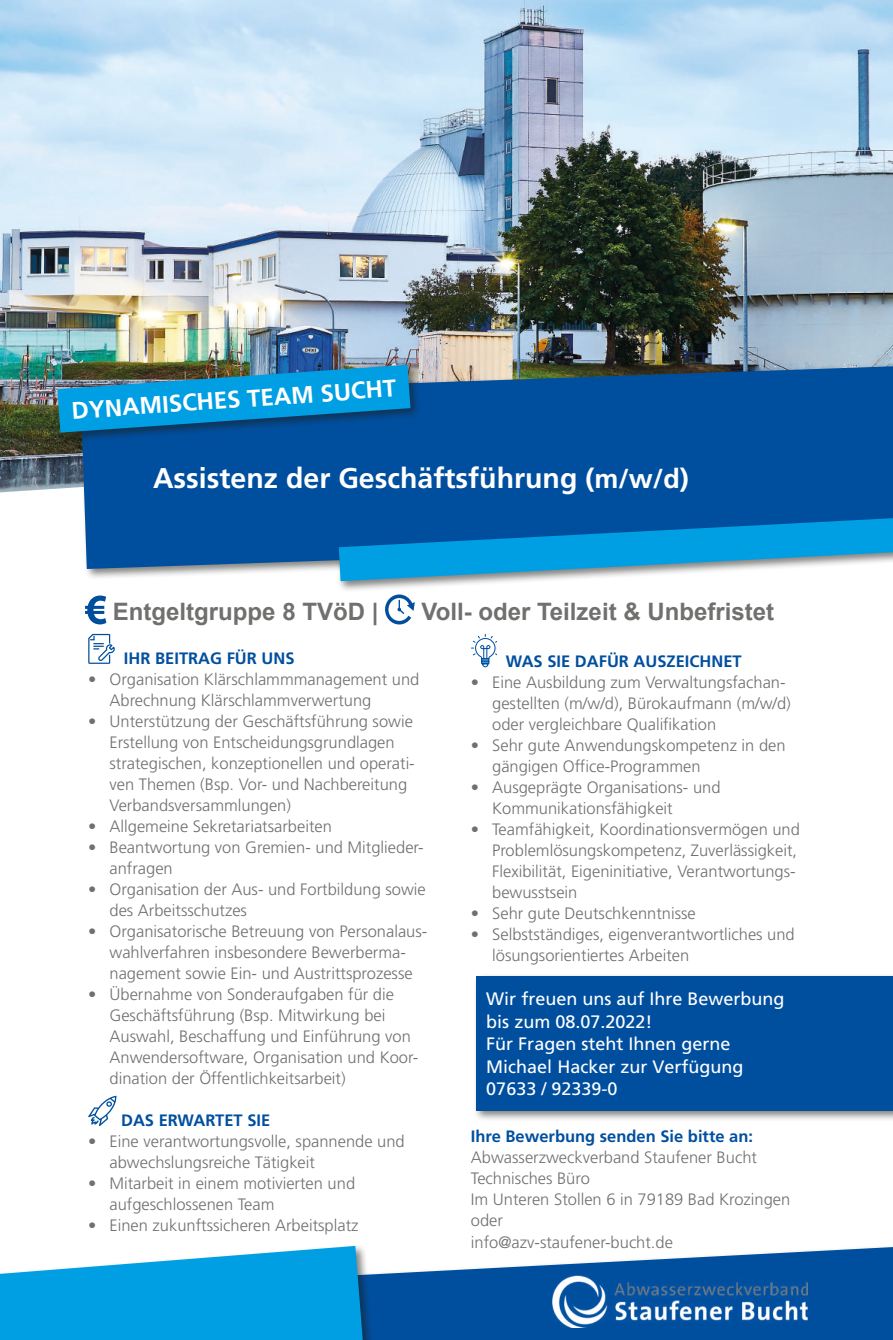
<style>
.page{position:relative;width:893px;height:1340px;background:#fff}
.page>*{position:absolute;margin:0;border:0;box-sizing:border-box;transform-origin:0 0}
.t1{font:700 28.5px "Frutiger LT Pro";color:#fff}
.t2{font:700 24px "Arial";color:#70706f}
.t3{font:700 24px "Frutiger LT Pro";color:#fff}
.t4{font:18px/22.5px "Frutiger LT Pro";color:#fff}
.t5{font:300 16.5px/21px "Frutiger LT Pro";color:#70706f}
.t6{font:700 16.5px "Frutiger LT Pro";color:#004f9f}
.s1{font-size:27px}
</style>
<div class="page">
<img style="left:0;top:0;width:893px;height:492px">
<div style="left:78px;top:363px;width:815px;height:217px;background:#1d1d1b;opacity:.55"></div>
<div style="left:81px;top:366px;width:812px;height:203px;background:#004f9f"></div>
<svg style="left:382px;top:1247px;width:511px;height:92px;fill:#004f9f"></svg>
<div style="left:336px;top:514px;width:557px;height:78px;background:#1d1d1b;opacity:.55"></div>
<svg style="left:339px;top:518px;width:554px;height:63px;background:#3199d0"></svg>
<div style="left:0;top:1243px;width:382px;height:96px;background:#1d1d1b;opacity:.55"></div>
<svg style="left:0;top:1245px;width:363px;height:94px"></svg>
<div style="left:55px;top:362px;width:366px;height:81px;background:#1d1d1b;opacity:.55"></div>
<img style="left:57px;top:365px;width:353px;height:67px">
<div style="left:474px;top:972px;width:419px;height:149px;background:#1d1d1b;opacity:.55"></div>
<div style="left:476px;top:975px;width:417px;height:135px;background:#004f9f"></div>
<svg style="left:88px;top:634px;width:27px;height:30px"></svg>
<svg style="left:88px;top:1095px;width:29px;height:31px"></svg>
<svg style="left:471px;top:634px;width:26px;height:33px"></svg>
<svg style="left:85px;top:595px;width:21px;height:29px"></svg>
<svg style="left:385px;top:594px;width:30px;height:30px"></svg>
<img style="left:553px;top:1274px;width:255px;height:53px">
<h2 class="t3" style="left:71px;top:396px;width:327px;rotate:-4deg">DYNAMISCHES TEAM SUCHT</h2>
<h1 class="t1" style="left:153px;top:461px;width:537px">Assistenz der Geschäftsführung <span class="s1">(m/w/d)</span></h1>
<h2 class="t2" style="left:113px;top:594px;width:267px">Entgeltgruppe 8 TVöD |</h2>
<h2 class="t2" style="left:421px;top:594px;width:354px">Voll- oder Teilzeit &amp; Unbefristet</h2>
<p class="t6" style="left:124px;top:648px;width:172px">IHR BEITRAG FÜR UNS</p>
<p class="t5" style="left:109px;top:668px;width:311px;text-indent:-21px">• Organisation Klärschlammmanagement und<br>Abrechnung Klärschlammverwertung</p>
<p class="t5" style="left:109px;top:710px;width:307px;text-indent:-21px">• Unterstützung der Geschäftsführung sowie Erstellung von Entscheidungsgrundlagen strategischen, konzeptionellen und operati&shy;ven Themen (Bsp. Vor- und Nachbereitung Verbandsversammlungen)</p>
<p class="t5" style="left:88px;top:815px;width:245px">• Allgemeine Sekretariatsarbeiten</p>
<p class="t5" style="left:109px;top:836px;width:316px;text-indent:-21px">• Beantwortung von Gremien- und Mitglieder&shy;anfragen</p>
<p class="t5" style="left:109px;top:878px;width:318px;text-indent:-21px">• Organisation der Aus- und Fortbildung sowie des Arbeitsschutzes</p>
<p class="t5" style="left:88px;top:920px;width:341px;text-align:center">• Organisatorische Betreuung von Personalaus&shy;wahlverfahren insbesondere Bewerberma&shy;nagement sowie Ein- und Austrittsprozesse</p>
<p class="t5" style="left:109px;top:983px;width:310px;text-indent:-21px">• Übernahme von Sonderaufgaben für die Geschäftsführung (Bsp. Mitwirkung bei Auswahl, Beschaffung und Einführung von Anwendersoftware, Organisation und Koor&shy;dination der Öffentlichkeitsarbeit)</p>
<p class="t6" style="left:121px;top:1110px;width:151px">DAS ERWARTET SIE</p>
<p class="t5" style="left:109px;top:1130px;width:297px;text-indent:-21px">• Eine verantwortungsvolle, spannende und abwechslungsreiche Tätigkeit</p>
<p class="t5" style="left:109px;top:1172px;width:247px;text-indent:-21px">• Mitarbeit in einem motivierten und aufgeschlossenen Team</p>
<p class="t5" style="left:88px;top:1214px;width:272px">• Einen zukunftssicheren Arbeitsplatz</p>
<p class="t6" style="left:506px;top:652px;width:237px">WAS SIE DAFÜR AUSZEICHNET</p>
<p class="t5" style="left:492px;top:672px;width:300px;text-indent:-21px">• Eine Ausbildung zum Verwaltungsfachan&shy;gestellten (m/w/d), Bürokaufmann (m/w/d) oder vergleichbare Qualifikation</p>
<p class="t5" style="left:492px;top:735px;width:295px;text-indent:-21px">• Sehr gute Anwendungskompetenz in den gängigen Office-Programmen</p>
<p class="t5" style="left:492px;top:777px;width:230px;text-indent:-21px">• Ausgeprägte Organisations- und<br>Kommunikationsfähigkeit</p>
<p class="t5" style="left:492px;top:819px;width:309px;text-indent:-21px">• Teamfähigkeit, Koordinationsvermögen und Problemlösungskompetenz, Zuverlässigkeit, Flexibilität, Eigeninitiative, Verantwortungs&shy;bewusstsein</p>
<p class="t5" style="left:471px;top:903px;width:226px">• Sehr gute Deutschkenntnisse</p>
<p class="t5" style="left:492px;top:924px;width:304px;text-indent:-21px">• Selbstständiges, eigenverantwortliches und lösungsorientiertes Arbeiten</p>
<p class="t4" style="left:486px;top:987px;width:300px">Wir freuen uns auf Ihre Bewerbung bis zum 08.07.2022!<br>Für Fragen steht Ihnen gerne<br>Michael Hacker zur Verfügung<br>07633 / 92339-0</p>
<p class="t6" style="left:471px;top:1126px;width:284px">Ihre Bewerbung senden Sie bitte an:</p>
<p class="t5" style="left:471px;top:1146px;width:321px">Abwasserzweckverband Staufener Bucht<br>Technisches Büro<br>Im Unteren Stollen 6 in 79189 Bad Krozingen oder</p>
<p class="t5" style="left:471px;top:1231px;width:204px">info@azv-staufener-bucht.de</p>
</div>
